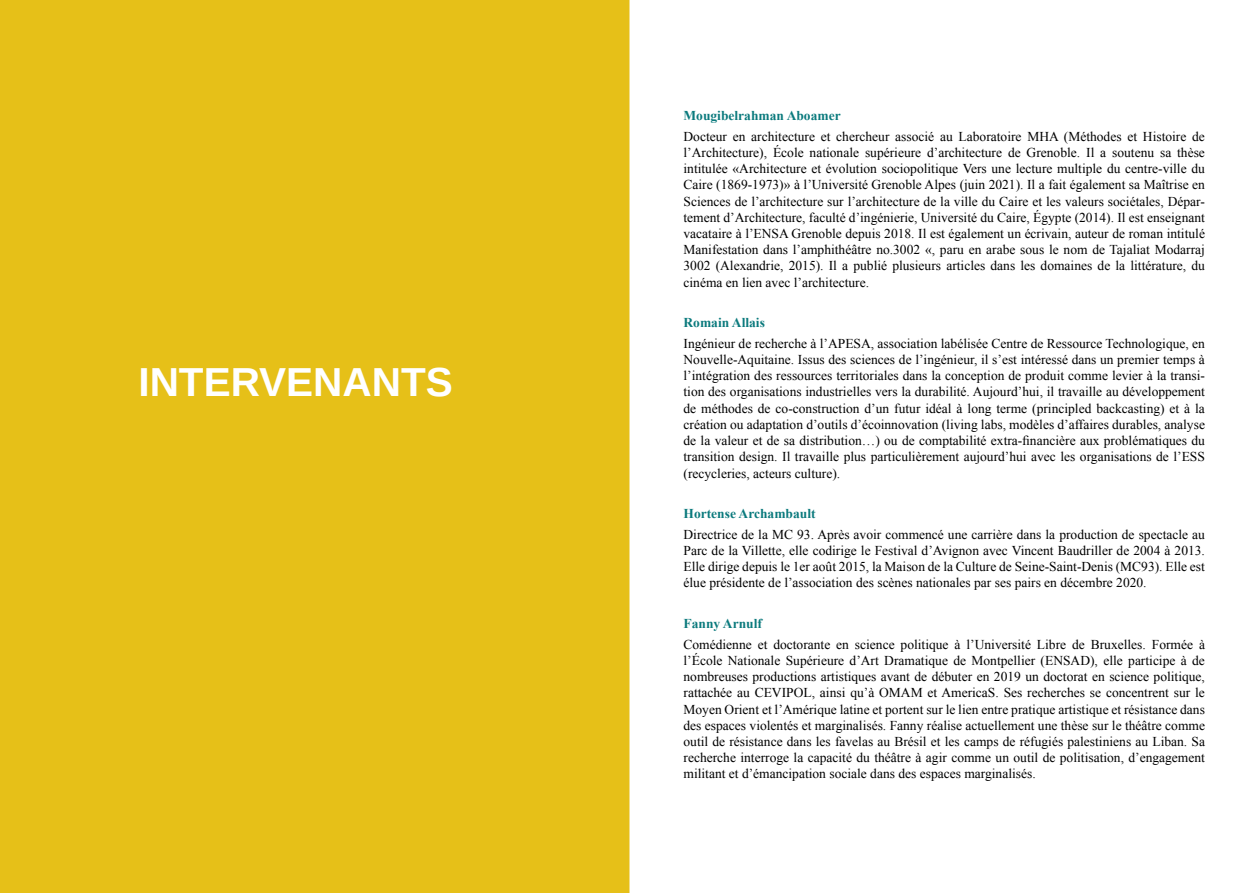
<style>
.page{position:relative;width:1259px;height:893px;background:#fff}
.page>*{position:absolute;margin:0;border:0;box-sizing:border-box;transform-origin:0 0}
.t1{font:700 40.5px "Arimo";color:#fff}
.t2{font:13.5px/16.2px "Times New Roman";color:#000;text-align:justify}
.t3{font:700 13.5px "Times New Roman";color:#0b7a7d}
</style>
<div class="page">
<div style="left:1px;top:1px;width:628px;height:891px;background:#e6c018"></div>
<p class="t1" style="left:138px;top:355px;width:316px">INTERVENANTS</p>
<p class="t3" style="left:683px;top:106px;width:159px">Mougibelrahman Aboamer</p>
<p class="t2" style="left:683px;top:128px;width:523px">Docteur en architecture et chercheur associé au Laboratoire MHA (Méthodes et Histoire de l’Architecture), École nationale supérieure d’architecture de Grenoble. Il a soutenu sa thèse intitulée «Architecture et évolution sociopolitique Vers une lecture multiple du centre-ville du Caire (1869-1973)» à l’Université Grenoble Alpes (juin 2021). Il a fait également sa Maîtrise en Sciences de l’architecture sur l’architecture de la ville du Caire et les valeurs sociétales, Dépar&shy;tement d’Architecture, faculté d’ingénierie, Université du Caire, Égypte (2014). Il est enseignant vacataire à l’ENSA Grenoble depuis 2018. Il est également un écrivain, auteur de roman intitulé Manifestation dans l’amphithéâtre no.3002 «, paru en arabe sous le nom de Tajaliat Modarraj 3002 (Alexandrie, 2015). Il a publié plusieurs articles dans les domaines de la littérature, du cinéma en lien avec l’architecture.</p>
<p class="t3" style="left:683px;top:314px;width:83px">Romain Allais</p>
<p class="t2" style="left:683px;top:335px;width:523px">Ingénieur de recherche à l’APESA, association labélisée Centre de Ressource Technologique, en Nouvelle-Aquitaine. Issus des sciences de l’ingénieur, il s’est intéressé dans un premier temps à l’intégration des ressources territoriales dans la conception de produit comme levier à la transi&shy;tion des organisations industrielles vers la durabilité. Aujourd’hui, il travaille au développement de méthodes de co-construction d’un futur idéal à long terme (principled backcasting) et à la création ou adaptation d’outils d’écoinnovation (living labs, modèles d’affaires durables, analyse de la valeur et de sa distribution…) ou de comptabilité extra-financière aux problématiques du transition design. Il travaille plus particulièrement aujourd’hui avec les organisations de l’ESS (recycleries, acteurs culture).</p>
<p class="t3" style="left:683px;top:505px;width:134px">Hortense Archambault</p>
<p class="t2" style="left:683px;top:526px;width:523px">Directrice de la MC 93. Après avoir commencé une carrière dans la production de spectacle au Parc de la Villette, elle codirige le Festival d’Avignon avec Vincent Baudriller de 2004 à 2013.<br>Elle dirige depuis le 1er août 2015, la Maison de la Culture de Seine-Saint-Denis (MC93). Elle est élue présidente de l’association des scènes nationales par ses pairs en décembre 2020.</p>
<p class="t3" style="left:683px;top:614px;width:80px">Fanny Arnulf</p>
<p class="t2" style="left:683px;top:636px;width:523px">Comédienne et doctorante en science politique à l’Université Libre de Bruxelles. Formée à l’École Nationale Supérieure d’Art Dramatique de Montpellier (ENSAD), elle participe à de nombreuses productions artistiques avant de débuter en 2019 un doctorat en science politique, rattachée au CEVIPOL, ainsi qu’à OMAM et AmericaS. Ses recherches se concentrent sur le Moyen Orient et l’Amérique latine et portent sur le lien entre pratique artistique et résistance dans des espaces violentés et marginalisés. Fanny réalise actuellement une thèse sur le théâtre comme outil de résistance dans les favelas au Brésil et les camps de réfugiés palestiniens au Liban. Sa recherche interroge la capacité du théâtre à agir comme un outil de politisation, d’engagement militant et d’émancipation sociale dans des espaces marginalisés.</p>
</div>
